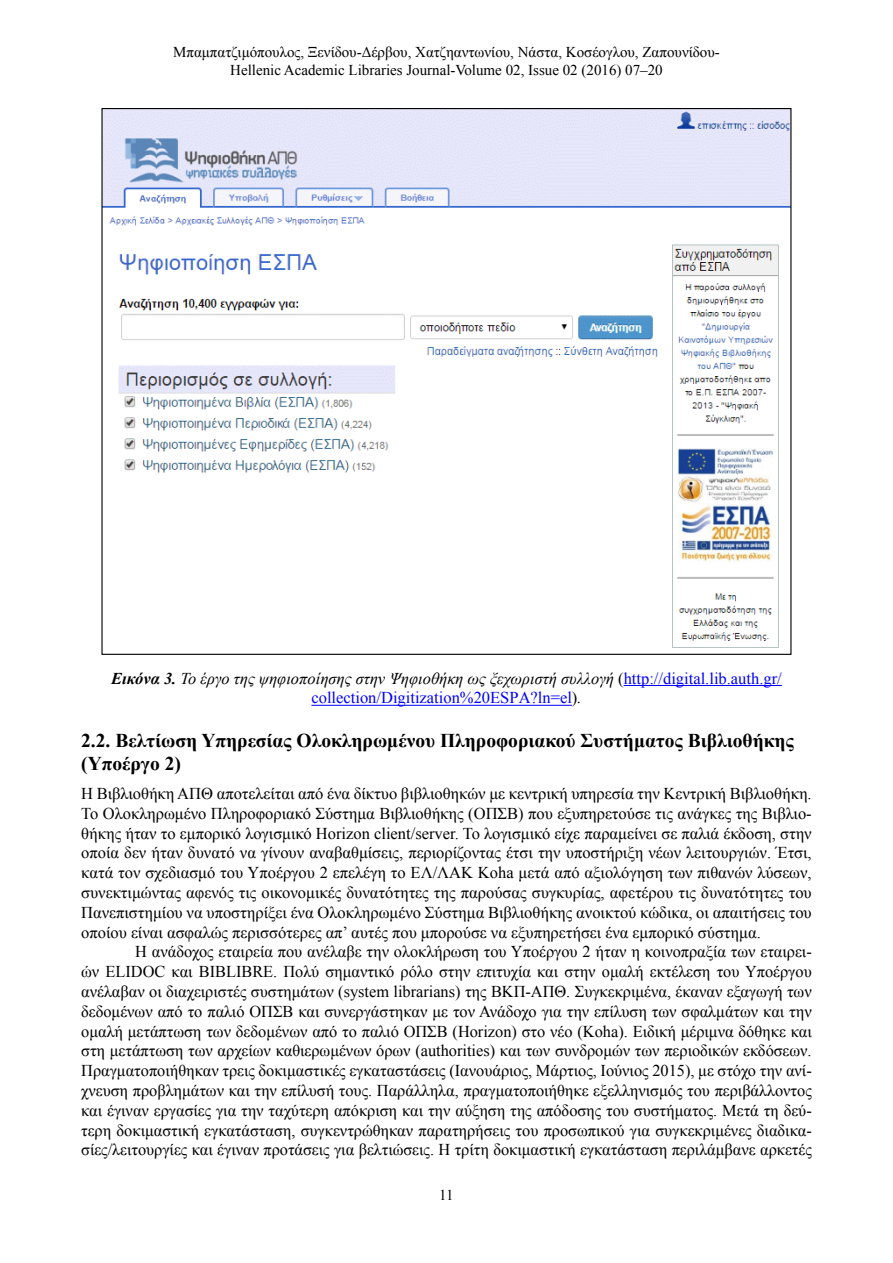
<style>
.page{position:relative;width:893px;height:1263px;background:#fff}
.page>*{position:absolute;margin:0;border:0;box-sizing:border-box;transform-origin:0 0}
.t1{font:700 19.5px/23.4px "Times New Roman";color:#000}
.t2{font:16.5px/19.8px "Times New Roman";color:#000;text-align:justify}
.t3{font:16.5px/19.8px "Times New Roman";color:#00f;text-align:center}
.t4{font:15px/18px "Times New Roman";color:#000;text-align:center}
.s1{font-weight:700;font-style:italic;color:#000}
.s2{font-style:italic;color:#000}
.s3{color:#000}
</style>
<div class="page">
<hr style="left:624px;top:685px;width:158px;height:1px;background:#00f">
<hr style="left:311px;top:705px;width:261px;height:1px;background:#00f">
<img style="left:103px;top:110px;width:686px;height:538px">
<p class="t4" style="left:173px;top:42px;width:548px">Μπαμπατζιμόπουλος, Ξενίδου-Δέρβου, Χατζηαντωνίου, Νάστα, Κοσέογλου, Ζαπουνίδου-<br>Hellenic Academic Libraries Journal-Volume 02, Issue 02 (2016) 07–20</p>
<p class="t3" style="left:111px;top:668px;width:672px"><span class="s1">Εικόνα 3.</span> <span class="s2">Το έργο της ψηφιοποίησης στην Ψηφιοθήκη ως ξεχωριστή συλλογή</span> <span class="s3">(</span>http://digital.lib.auth.gr/ collection/Digitization%20ESPA?ln=el<span class="s3">)</span><span class="s2">.</span></p>
<p class="t1" style="left:81px;top:728px;width:714px">2.2. Βελτίωση Υπηρεσίας Ολοκληρωμένου Πληροφοριακού Συστήματος Βιβλιοθήκης (Υποέργο 2)</p>
<p class="t2" style="left:81px;top:783px;width:732px">Η Βιβλιοθήκη ΑΠΘ αποτελείται από ένα δίκτυο βιβλιοθηκών με κεντρική υπηρεσία την Κεντρική Βιβλιοθήκη.<br>Το Ολοκληρωμένο Πληροφοριακό Σύστημα Βιβλιοθήκης (ΟΠΣΒ) που εξυπηρετούσε τις ανάγκες της Βιβλιο&shy;θήκης ήταν το εμπορικό λογισμικό Horizon client/server. Το λογισμικό είχε παραμείνει σε παλιά έκδοση, στην οποία δεν ήταν δυνατό να γίνουν αναβαθμίσεις, περιορίζοντας έτσι την υποστήριξη νέων λειτουργιών. Έτσι, κατά τον σχεδιασμό του Υποέργου 2 επελέγη το ΕΛ/ΛΑΚ Koha μετά από αξιολόγηση των πιθανών λύσεων, συνεκτιμώντας αφενός τις οικονομικές δυνατότητες της παρούσας συγκυρίας, αφετέρου τις δυνατότητες του Πανεπιστημίου να υποστηρίξει ένα Ολοκληρωμένο Σύστημα Βιβλιοθήκης ανοικτού κώδικα, οι απαιτήσεις του οποίου είναι ασφαλώς περισσότερες απ’ αυτές που μπορούσε να εξυπηρετήσει ένα εμπορικό σύστημα.</p>
<p class="t2" style="left:81px;top:941px;width:732px;text-indent:54px">Η ανάδοχος εταιρεία που ανέλαβε την ολοκλήρωση του Υποέργου 2 ήταν η κοινοπραξία των εταιρει&shy;ών ELIDOC και BIBLIBRE. Πολύ σημαντικό ρόλο στην επιτυχία και στην ομαλή εκτέλεση του Υποέργου ανέλαβαν οι διαχειριστές συστημάτων (system librarians) της ΒΚΠ-ΑΠΘ. Συγκεκριμένα, έκαναν εξαγωγή των δεδομένων από το παλιό ΟΠΣΒ και συνεργάστηκαν με τον Ανάδοχο για την επίλυση των σφαλμάτων και την ομαλή μετάπτωση των δεδομένων από το παλιό ΟΠΣΒ (Horizon) στο νέο (Koha). Ειδική μέριμνα δόθηκε και στη μετάπτωση των αρχείων καθιερωμένων όρων (authorities) και των συνδρομών των περιοδικών εκδόσεων.<br>Πραγματοποιήθηκαν τρεις δοκιμαστικές εγκαταστάσεις (Ιανουάριος, Μάρτιος, Ιούνιος 2015), με στόχο την ανί&shy;χνευση προβλημάτων και την επίλυσή τους. Παράλληλα, πραγματοποιήθηκε εξελληνισμός του περιβάλλοντος και έγιναν εργασίες για την ταχύτερη απόκριση και την αύξηση της απόδοσης του συστήματος. Μετά τη δεύ&shy;τερη δοκιμαστική εγκατάσταση, συγκεντρώθηκαν παρατηρήσεις του προσωπικού για συγκεκριμένες διαδικα&shy;σίες/λειτουργίες και έγιναν προτάσεις για βελτιώσεις. Η τρίτη δοκιμαστική εγκατάσταση περιλάμβανε αρκετές</p>
<p class="t4" style="left:439px;top:1185px;width:16px">11</p>
</div>
